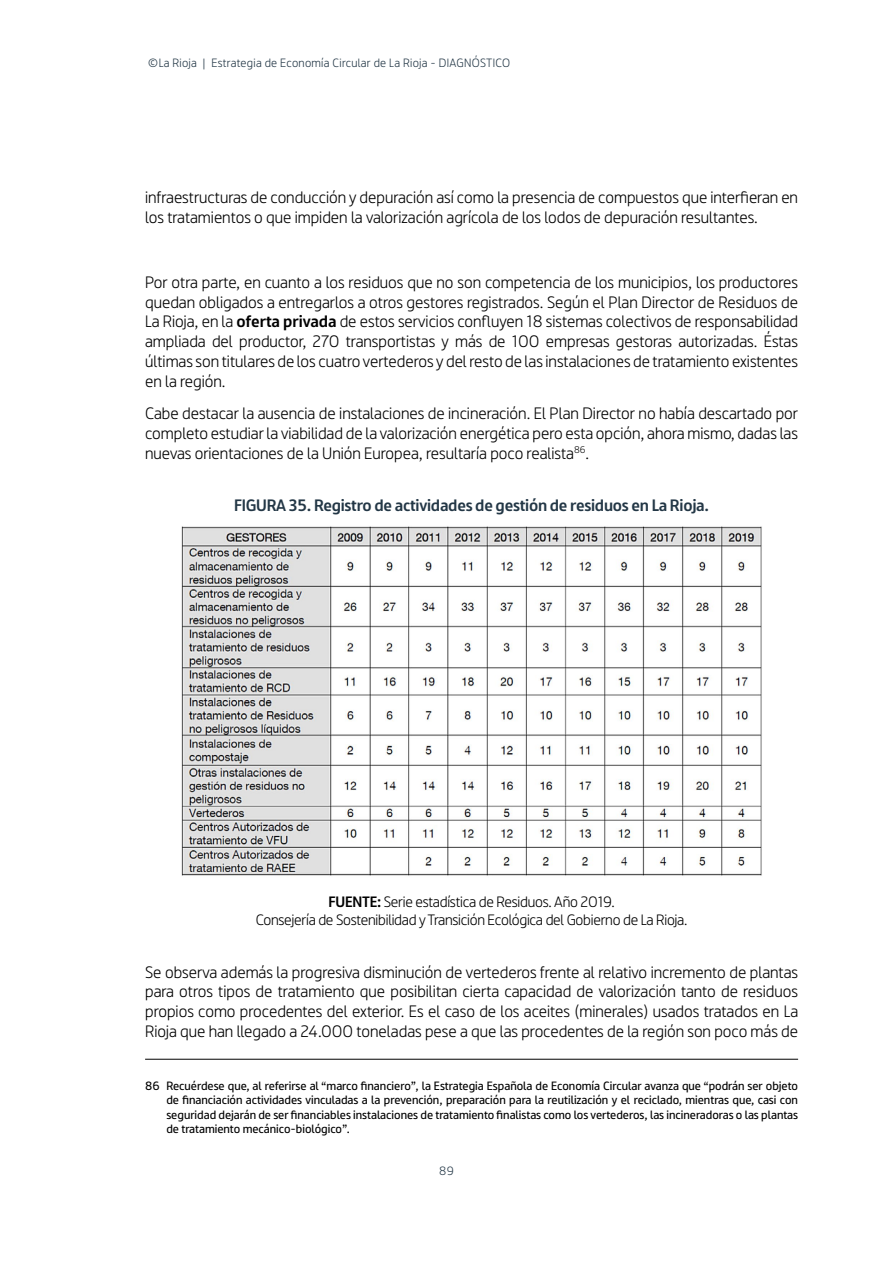
<style>
.page{position:relative;width:893px;height:1263px;background:#fff}
.page>*{position:absolute;margin:0;border:0;box-sizing:border-box;transform-origin:0 0}
.t1{font:16.5px/19.8px "Riojana";color:#000;text-align:justify}
.t2{font:600 16.5px "Riojana";letter-spacing:-.015em;color:#233746}
.t3{font:15px/18px "Riojana";letter-spacing:-.015em;color:#000;text-align:center}
.t4{font:12px/14.4px "Riojana";color:#000;text-align:justify}
.t5{font:12px "Riojana";letter-spacing:.025em;color:#233746}
.s1{font-weight:600}
</style>
<div class="page">
<hr style="left:145px;top:1059px;width:653px;height:1px;background:#000">
<img style="left:181px;top:526px;width:581px;height:350px">
<p class="t5" style="left:148px;top:53px;width:364px">©La Rioja | Estrategia de Economía Circular de La Rioja - DIAGNÓSTICO</p>
<p class="t1" style="left:145px;top:185px;width:654px">infraestructuras de conducción y depuración así como la presencia de compuestos que interfieran en los tratamientos o que impiden la valorización agrícola de los lodos de depuración resultantes.</p>
<p class="t1" style="left:145px;top:270px;width:655px">Por otra parte, en cuanto a los residuos que no son competencia de los municipios, los productores quedan obligados a entregarlos a otros gestores registrados. Según el Plan Director de Residuos de La Rioja, en la <span class="s1">oferta privada</span> de estos servicios confluyen 18 sistemas colectivos de responsabilidad ampliada del productor, 270 transportistas y más de 100 empresas gestoras autorizadas. Éstas últimas son titulares de los cuatro vertederos y del resto de las instalaciones de tratamiento existentes en la región.</p>
<p class="t1" style="left:145px;top:401px;width:654px">Cabe destacar la ausencia de instalaciones de incineración. El Plan Director no había descartado por completo estudiar la viabilidad de la valorización energética pero esta opción, ahora mismo, dadas las nuevas orientaciones de la Unión Europea, resultaría poco realista<sup>86</sup>.</p>
<p class="t2" style="left:234px;top:491px;width:477px">FIGURA 35. Registro de actividades de gestión de residuos en La Rioja.</p>
<p class="t3" style="left:256px;top:891px;width:433px"><span class="s1">FUENTE:</span> Serie estadística de Residuos. Año 2019.<br>Consejería de Sostenibilidad y Transición Ecológica del Gobierno de La Rioja.</p>
<p class="t1" style="left:145px;top:960px;width:655px">Se observa además la progresiva disminución de vertederos frente al relativo incremento de plantas para otros tipos de tratamiento que posibilitan cierta capacidad de valorización tanto de residuos propios como procedentes del exterior. Es el caso de los aceites (minerales) usados tratados en La Rioja que han llegado a 24.000 toneladas pese a que las procedentes de la región son poco más de</p>
<p class="t4" style="left:166px;top:1077px;width:633px;text-indent:-21px">86 Recuérdese que, al referirse al “marco financiero”, la Estrategia Española de Economía Circular avanza que “podrán ser objeto de financiación actividades vinculadas a la prevención, preparación para la reutilización y el reciclado, mientras que, casi con seguridad dejarán de ser financiables instalaciones de tratamiento finalistas como los vertederos, las incineradoras o las plantas de tratamiento mecánico-biológico”.</p>
<p class="t5" style="left:439px;top:1160px;width:16px">89</p>
</div>
